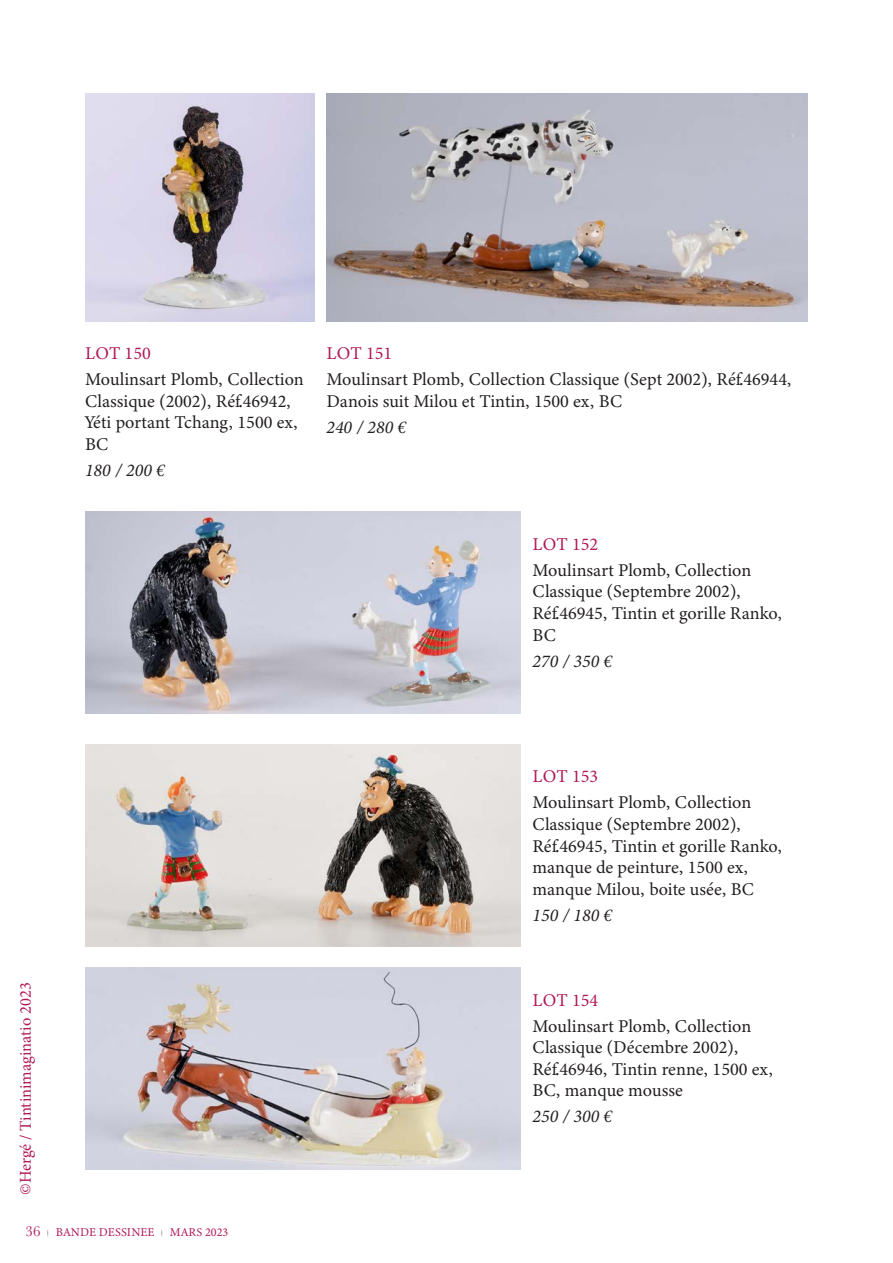
<style>
.page{position:relative;width:893px;height:1263px;background:#fff}
.page>*{position:absolute;margin:0;border:0;box-sizing:border-box;transform-origin:0 0}
.t1{font:18px/21.6px "Minion Variable Concept";color:#231f20}
.t2{font:italic 18px "Minion Variable Concept";color:#231f20}
.t3{font:18px "Minion Variable Concept";color:#b11957}
.Artistes-Table_des_m{font:16.5px "Minion Pro";color:#b11957}
.t4{font:12px "Minion Variable Concept";letter-spacing:.01em;color:#b11957}
.s1{font-family:"Baskerville";font-size:15px}
.s2{font-family:"Eames Century Modern";font-weight:100;font-size:8.4px;color:#231f20}
</style>
<div class="page">
<img style="left:85px;top:94px;width:230px;height:227px">
<img style="left:326px;top:94px;width:482px;height:227px">
<img style="left:85px;top:512px;width:436px;height:202px">
<img style="left:85px;top:744px;width:436px;height:202px">
<img style="left:85px;top:967px;width:436px;height:202px">
<p class="t3" style="left:85px;top:341px;width:67px">LOT 150</p>
<p class="t1" style="left:85px;top:368px;width:220px">Moulinsart Plomb, Collection<br>Classique (2002), Réf.46942,<br>Yéti portant Tchang, 1500 ex,<br>BC</p>
<p class="t2" style="left:85px;top:458px;width:81px">180 / 200 €</p>
<p class="t3" style="left:326px;top:341px;width:67px">LOT 151</p>
<p class="t1" style="left:326px;top:368px;width:466px">Moulinsart Plomb, Collection Classique (Sept 2002), Réf.46944,<br>Danois suit Milou et Tintin, 1500 ex, BC</p>
<p class="t2" style="left:326px;top:414px;width:81px">240 / 280 €</p>
<p class="t3" style="left:532px;top:532px;width:67px">LOT 152</p>
<p class="t1" style="left:532px;top:559px;width:251px">Moulinsart Plomb, Collection<br>Classique (Septembre 2002),<br>Réf.46945, Tintin et gorille Ranko,<br>BC</p>
<p class="t2" style="left:532px;top:648px;width:81px">270 / 350 €</p>
<p class="Artistes-Table_des_m" style="left:14px;top:1195px;width:214px;rotate:-90deg">©Hergé / Tintinimaginatio 2023</p>
<p class="t4" style="left:26px;top:1223px;width:204px"><span class="s1">36</span> <span class="s2">|</span> BANDE DESSINEE <span class="s2">|</span> MARS 2023</p>
<p class="t3" style="left:532px;top:764px;width:67px">LOT 153</p>
<p class="t1" style="left:532px;top:792px;width:251px">Moulinsart Plomb, Collection<br>Classique (Septembre 2002),<br>Réf.46945, Tintin et gorille Ranko, manque de peinture, 1500 ex, manque Milou, boite usée, BC</p>
<p class="t2" style="left:532px;top:902px;width:81px">150 / 180 €</p>
<p class="t3" style="left:532px;top:987px;width:67px">LOT 154</p>
<p class="t1" style="left:532px;top:1015px;width:242px">Moulinsart Plomb, Collection<br>Classique (Décembre 2002),<br>Réf.46946, Tintin renne, 1500 ex,</p>
<p class="t1" style="left:532px;top:1080px;width:152px">BC, manque mousse</p>
<p class="t2" style="left:532px;top:1104px;width:81px">250 / 300 €</p>
</div>
